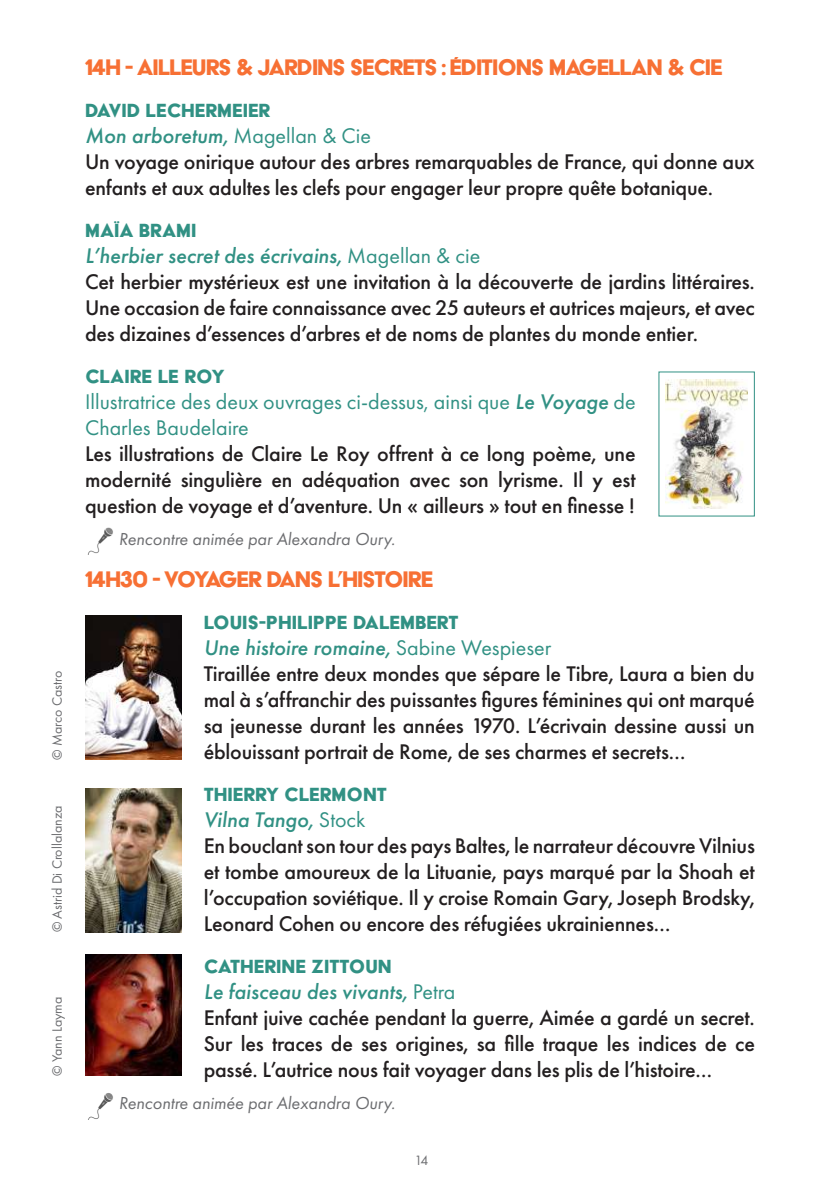
<style>
.page{position:relative;width:840px;height:1191px;background:#fff}
.page>*{position:absolute;margin:0;border:0;box-sizing:border-box;transform-origin:0 0}
.t1{font:26px "Acier BAT Text Solid";letter-spacing:-.04em;color:#f77034}
.t2{font:500 22px/26px "Futura PT";letter-spacing:-.01em;color:#231f20}
.t3{font:22px "Acier BAT Text Solid";color:#319184}
.t4{font:22px/26px "Futura PT";color:#319184}
.t5{font:italic 18px "Futura PT";color:#6c6d70}
.t6{font:14px "Futura PT";color:#6c6d70}
.s1{font-style:italic;color:#319184}
.s2{font-weight:400;color:#319184}
.s3{font-weight:500;font-style:italic}
</style>
<div class="page">
<img style="left:665px;top:379px;width:82px;height:129px">
<img style="left:88px;top:527px;width:25px;height:27px">
<img style="left:88px;top:1093px;width:25px;height:26px">
<img style="left:86px;top:615px;width:95px;height:144px">
<img style="left:86px;top:788px;width:95px;height:144px">
<img style="left:86px;top:954px;width:95px;height:122px">
<p class="t6" style="left:49px;top:759px;width:91px;rotate:-90deg">© Marco Castro</p>
<p class="t6" style="left:49px;top:932px;width:128px;rotate:-90deg">© Astrid Di Crollalanza</p>
<p class="t6" style="left:49px;top:1076px;width:81px;rotate:-90deg">© Yann Layma</p>
<p class="t1" style="left:85px;top:53px;width:638px">14H - AILLEURS &amp; JARDINS SECRETS : ÉDITIONS MAGELLAN &amp; CIE</p>
<p class="t3" style="left:85px;top:99px;width:187px">DAVID LECHERMEIER</p>
<p class="t2" style="left:85px;top:123px;width:671px"><span class="s1">Mon arboretum,</span> <span class="s2">Magellan &amp; Cie<br></span>Un voyage onirique autour des arbres remarquables de France, qui donne aux enfants et aux adultes les clefs pour engager leur propre quête botanique.</p>
<p class="t3" style="left:85px;top:219px;width:113px">MAÏA BRAMI</p>
<p class="t2" style="left:85px;top:243px;width:671px"><span class="s1">L’herbier secret des écrivains,</span> <span class="s2">Magellan &amp; cie<br></span>Cet herbier mystérieux est une invitation à la découverte de jardins littéraires.<br>Une occasion de faire connaissance avec 25 auteurs et autrices majeurs, et avec des dizaines d’essences d’arbres et de noms de plantes du monde entier.</p>
<p class="t3" style="left:85px;top:365px;width:141px">CLAIRE LE ROY</p>
<p class="t4" style="left:85px;top:388px;width:552px">Illustratrice des deux ouvrages ci-dessus, ainsi que <span class="s3">Le Voyage</span> de<br>Charles Baudelaire</p>
<p class="t2" style="left:85px;top:441px;width:551px;text-align:justify">Les illustrations de Claire Le Roy offrent à ce long poème, une modernité singulière en adéquation avec son lyrisme. Il y est question de voyage et d’aventure. Un « ailleurs » tout en finesse !</p>
<p class="t5" style="left:119px;top:528px;width:278px">Rencontre animée par Alexandra Oury.</p>
<p class="t1" style="left:85px;top:565px;width:349px">14H30 - VOYAGER DANS L’HISTOIRE</p>
<p class="t3" style="left:204px;top:611px;width:256px">LOUIS-PHILIPPE DALEMBERT</p>
<p class="t2" style="left:204px;top:635px;width:552px"><span class="s1">Une histoire romaine,</span> <span class="s2">Sabine Wespieser<br></span>Tiraillée entre deux mondes que sépare le Tibre, Laura a bien du mal à s’affranchir des puissantes figures féminines qui ont marqué sa jeunesse durant les années 1970. L’écrivain dessine aussi un éblouissant portrait de Rome, de ses charmes et secrets...</p>
<p class="t3" style="left:204px;top:783px;width:185px">THIERRY CLERMONT</p>
<p class="t2" style="left:204px;top:807px;width:552px"><span class="s1">Vilna Tango,</span> <span class="s2">Stock<br></span>En bouclant son tour des pays Baltes, le narrateur découvre Vilnius et tombe amoureux de la Lituanie, pays marqué par la Shoah et l’occupation soviétique. Il y croise Romain Gary, Joseph Brodsky, Leonard Cohen ou encore des réfugiées ukrainiennes...</p>
<p class="t3" style="left:204px;top:955px;width:189px">CATHERINE ZITTOUN</p>
<p class="t2" style="left:204px;top:979px;width:552px"><span class="s1">Le faisceau des vivants,</span> <span class="s2">Petra<br></span>Enfant juive cachée pendant la guerre, Aimée a gardé un secret.<br>Sur les traces de ses origines, sa fille traque les indices de ce passé. L’autrice nous fait voyager dans les plis de l’histoire...</p>
<p class="t5" style="left:119px;top:1092px;width:278px">Rencontre animée par Alexandra Oury.</p>
<p class="t6" style="left:414px;top:1152px;width:16px">14</p>
</div>
